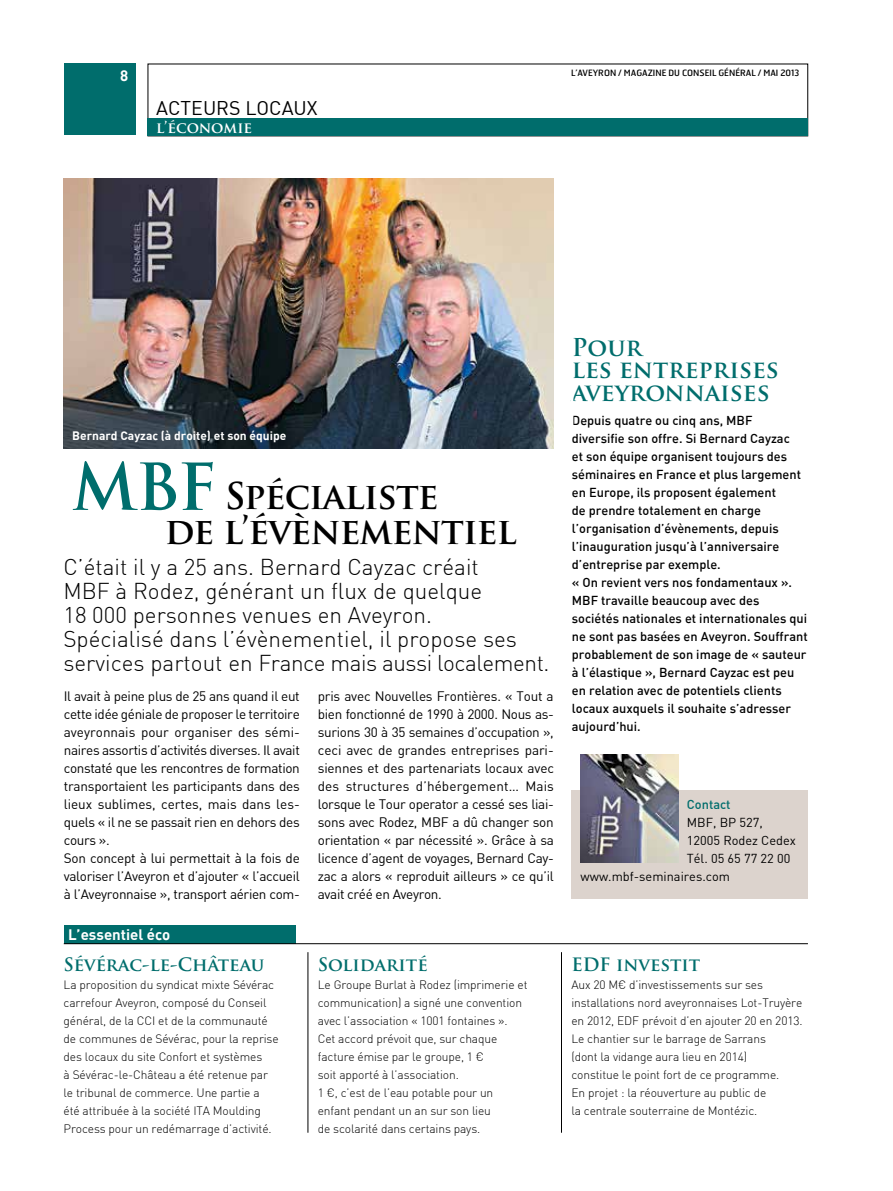
<style>
.page{position:relative;width:893px;height:1191px;background:#fff}
.page>*{position:absolute;margin:0;border:0;box-sizing:border-box;transform-origin:0 0}
.t1{font:700 63px "Trajan Pro";color:#006d6c}
.t2{font:700 36px/34.5px "Trajan Pro";letter-spacing:-.025em;color:#000;text-align:center}
.t3{font:700 24px/22.5px "Trajan Pro";color:#006d6c}
.t4{font:300 22.5px/24px "DIN";color:#000}
.t5{font:19.5px "DIN";color:#000}
.t6{font:700 18px "Trajan Pro";color:#006d6c}
.t7{font:700 15px "DIN";color:#fff}
.t8{font:700 15px "Trajan Pro";color:#fff}
.t9{font:13.5px/18px "DIN";letter-spacing:-.025em;color:#000}
.t10{font:500 12.75px/18px "DIN";color:#000}
.t11{font:12.75px "DIN";color:#000}
.t12{font:500 12.75px "DIN";color:#006d6c}
.t13{font:300 12px/18px "DIN";letter-spacing:-.01em;color:#000}
.t14{font:700 12px "DIN";color:#fff}
.t15{font:8.7px "Hermes";color:#000}
</style>
<div class="page">
<div style="left:572px;top:790px;width:236px;height:108px;background:#dcd3cd"></div>
<img style="left:580px;top:754px;width:98px;height:108px">
<div style="left:148px;top:118px;width:660px;height:18px;background:#006d6c"></div>
<div style="left:64px;top:63px;width:72px;height:72px;background:#006d6c"></div>
<div style="left:64px;top:925px;width:231px;height:18px;background:#006d6c"></div>
<hr style="left:64px;top:943px;width:744px;height:1px;background:#000">
<img style="left:64px;top:178px;width:490px;height:270px">
<hr style="left:308px;top:952px;width:1px;height:180px;background:#000">
<hr style="left:561px;top:952px;width:1px;height:180px;background:#000">
<p class="t7" style="left:120px;top:66px;width:10px">8</p>
<p class="t15" style="left:571px;top:67px;width:230px">L’AVEYRON / MAGAZINE DU CONSEIL GÉNÉRAL / MAI 2013</p>
<h3 class="t5" style="left:156px;top:95px;width:163px">ACTEU RS LOCAUX</h3>
<p class="t8" style="left:156px;top:118px;width:97px">l’économie</p>
<p class="t14" style="left:72px;top:427px;width:216px">Bernard Cayzac (à droite) et son équipe</p>
<h1 class="t1" style="left:72px;top:448px;width:48px">MBF</h1>
<h2 class="t2" style="left:165px;top:479px;width:353px">Spécialiste<br>de l’évènementiel</h2>
<h3 class="t4" style="left:63px;top:554px;width:488px">C’était il y a 25 ans. Bernard Cayzac créait<br>MBF à Rodez, générant un flux de quelque<br>18 000 personnes venues en Aveyron.<br>Spécialisé dans l’évènementiel, il propose ses services partout en France mais aussi localement.</h3>
<p class="t9" style="left:64px;top:686px;width:238px">Il avait à peine plus de 25 ans quand il eut cette idée géniale de proposer le territoire aveyronnais pour organiser des sémi&shy;naires assortis d’activités diverses. Il avait constaté que les rencontres de formation transportaient les participants dans des lieux sublimes, certes, mais dans les&shy;quels « il ne se passait rien en dehors des cours ».<br>Son concept à lui permettait à la fois de valoriser l’Aveyron et d’ajouter « l’accueil à l’Aveyronnaise », transport aérien com-</p>
<p class="t9" style="left:318px;top:686px;width:238px;text-align:justify">pris avec Nouvelles Frontières. « Tout a bien fonctionné de 1990 à 2000. Nous as&shy;surions 30 à 35 semaines d’occupation », ceci avec de grandes entreprises pari&shy;siennes et des partenariats locaux avec des structures d’hébergement… Mais lorsque le Tour operator a cessé ses liai&shy;sons avec Rodez, MBF a dû changer son orientation « par nécessité ». Grâce à sa licence d’agent de voyages, Bernard Cay&shy;zac a alors « reproduit ailleurs » ce qu’il avait créé en Aveyron.</p>
<p class="t7" style="left:68px;top:925px;width:104px">L’essentiel éco</p>
<h3 class="t6" style="left:64px;top:953px;width:203px">Sévérac-le-Château</h3>
<p class="t13" style="left:64px;top:975px;width:217px">La proposition du syndicat mixte Sévérac carrefour Aveyron, composé du Conseil général, de la CCI et de la communauté de communes de Sévérac, pour la reprise des locaux du site Confort et systèmes<br>à Sévérac-le-Château a été retenue par le tribunal de commerce. Une partie a été attribuée à la société ITA Moulding Process pour un redémarrage d’activité.</p>
<h3 class="t6" style="left:318px;top:953px;width:111px">Solidarité</h3>
<p class="t13" style="left:318px;top:975px;width:211px">Le Groupe Burlat à Rodez (imprimerie et communication) a signé une convention avec l’association « 1001 fontaines ».<br>Cet accord prévoit que, sur chaque facture émise par le groupe, 1 €<br>soit apporté à l’association.<br>1 €, c’est de l’eau potable pour un enfant pendant un an sur son lieu<br>de scolarité dans certains pays.</p>
<h3 class="t3" style="left:572px;top:336px;width:209px">Pour<br>les entreprises aveyronnaises</h3>
<p class="t10" style="left:572px;top:410px;width:237px">Depuis quatre ou cinq ans, MBF diversifie son offre. Si Bernard Cayzac<br>et son équipe organisent toujours des séminaires en France et plus largement en Europe, ils proposent également<br>de prendre totalement en charge l’organisation d’évènements, depuis l’inauguration jusqu’à l’anniversaire d’entreprise par exemple.<br>« On revient vers nos fondamentaux ».<br>MBF travaille beaucoup avec des sociétés nationales et internationales qui ne sont pas basées en Aveyron. Souffrant probablement de son image de « sauteur à l’élastique », Bernard Cayzac est peu en relation avec de potentiels clients locaux auxquels il souhaite s’adresser aujourd’hui.</p>
<p class="t12" style="left:687px;top:796px;width:45px">Contact</p>
<p class="t11" style="left:687px;top:814px;width:77px">MBF, BP 527,</p>
<p class="t11" style="left:687px;top:832px;width:110px">12005 Rodez Cedex</p>
<p class="t11" style="left:687px;top:850px;width:105px">Tél. 05 65 77 22 00</p>
<p class="t11" style="left:580px;top:868px;width:151px">www.mbf-seminaires.com</p>
<h3 class="t6" style="left:571px;top:953px;width:130px">EDF investit</h3>
<p class="t13" style="left:571px;top:975px;width:233px">Aux 20 M€ d’investissements sur ses installations nord aveyronnaises Lot-Truyère en 2012, EDF prévoit d’en ajouter 20 en 2013.<br>Le chantier sur le barrage de Sarrans<br>(dont la vidange aura lieu en 2014)<br>constitue le point fort de ce programme.<br>En projet : la réouverture au public de<br>la centrale souterraine de Montézic.</p>
</div>
